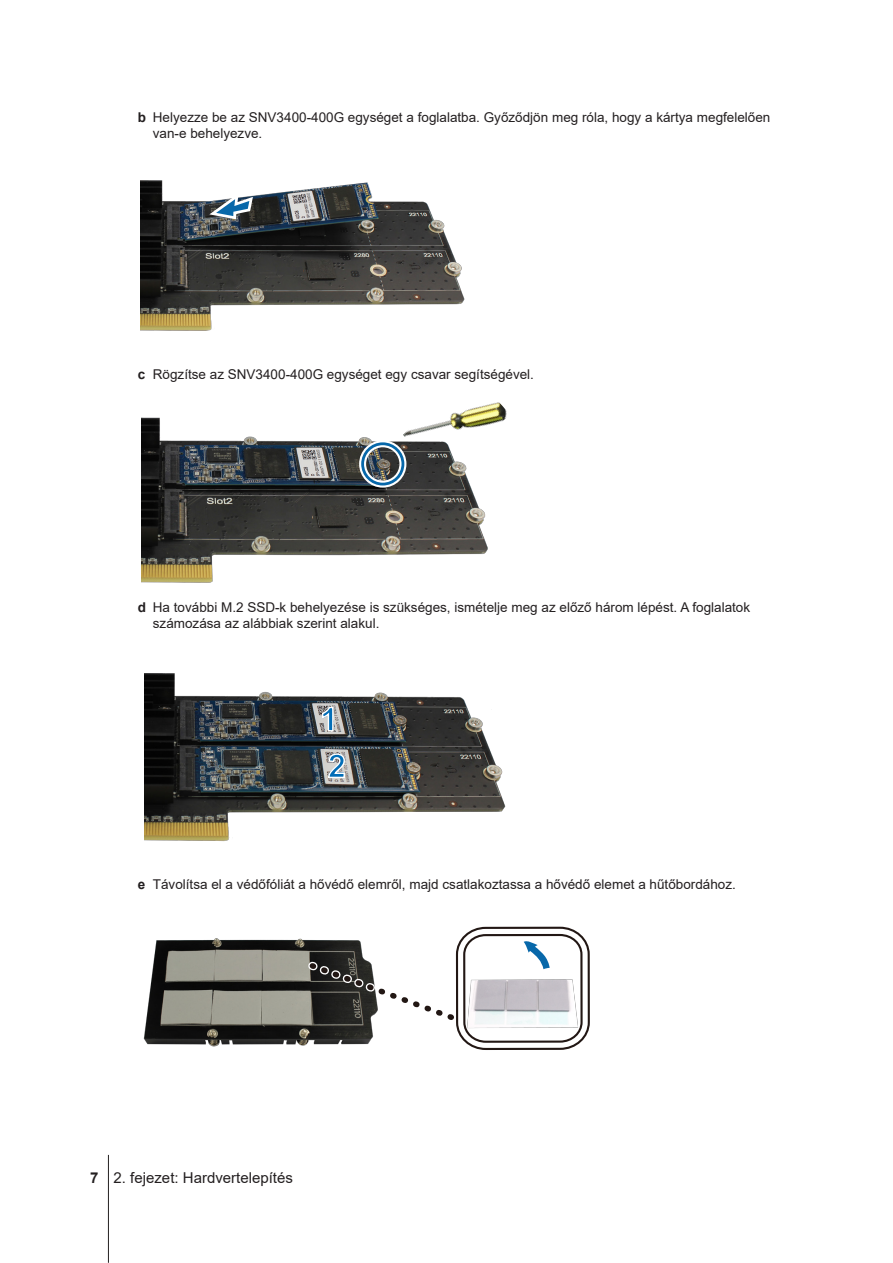
<style>
.page{position:relative;width:893px;height:1263px;background:#fff}
.page>*{position:absolute;margin:0;border:0;box-sizing:border-box;transform-origin:0 0}
.t1{font:700 32.4px/46.7px "Arial";color:#036eb7}
.t2{font:15px "Arial";color:#231f20}
.t3{font:13.5px/16.5px "Arial";color:#231f20}
.s1{font-weight:700}
</style>
<div class="page">
<hr style="left:108px;top:1155px;width:1px;height:108px;background:#231f20">
<img style="left:140px;top:180px;width:325px;height:151px">
<svg style="left:203px;top:188px;width:53px;height:34px"></svg>
<img style="left:278px;top:267px;width:25px;height:7px">
<img style="left:142px;top:417px;width:346px;height:166px">
<img style="left:403px;top:402px;width:104px;height:74px">
<div style="left:359px;top:440px;width:47px;height:48px;border:7px solid #fff;border-radius:50%"></div>
<div style="left:361px;top:442px;width:43px;height:43px;border:3px solid #0768aa;border-radius:50%"></div>
<img style="left:286px;top:513px;width:26px;height:7px">
<img style="left:145px;top:673px;width:361px;height:168px">
<svg style="left:321px;top:706px;width:13px;height:26px"></svg>
<svg style="left:327px;top:753px;width:19px;height:26px"></svg>
<img style="left:143px;top:938px;width:216px;height:109px">
<svg style="left:302px;top:955px;width:57px;height:76px;background:#3d3c39"></svg>
<img style="left:359px;top:926px;width:231px;height:124px">
<p class="t3" style="left:153px;top:109px;width:619px;text-indent:-15px"><span class="s1">b</span> Helyezze be az SNV3400-400G egységet a foglalatba. Győződjön meg róla, hogy a kártya megfelelően van-e behelyezve.</p>
<p class="t3" style="left:138px;top:365px;width:398px"><span class="s1">c</span> Rögzítse az SNV3400-400G egységet egy csavar segítségével.</p>
<p class="t3" style="left:153px;top:599px;width:599px;text-indent:-15px"><span class="s1">d</span> Ha további M.2 SSD-k behelyezése is szükséges, ismételje meg az előző három lépést. A foglalatok számozása az alábbiak szerint alakul.</p>
<p class="t1" style="left:320px;top:696px;width:27px">1<br>2</p>
<p class="t3" style="left:138px;top:876px;width:600px"><span class="s1">e</span> Távolítsa el a védőfóliát a hővédő elemről, majd csatlakoztassa a hővédő elemet a hűtőbordához.</p>
<p class="t2" style="left:90px;top:1167px;width:204px"><span class="s1">7</span> 2. fejezet: Hardvertelepítés</p>
</div>
